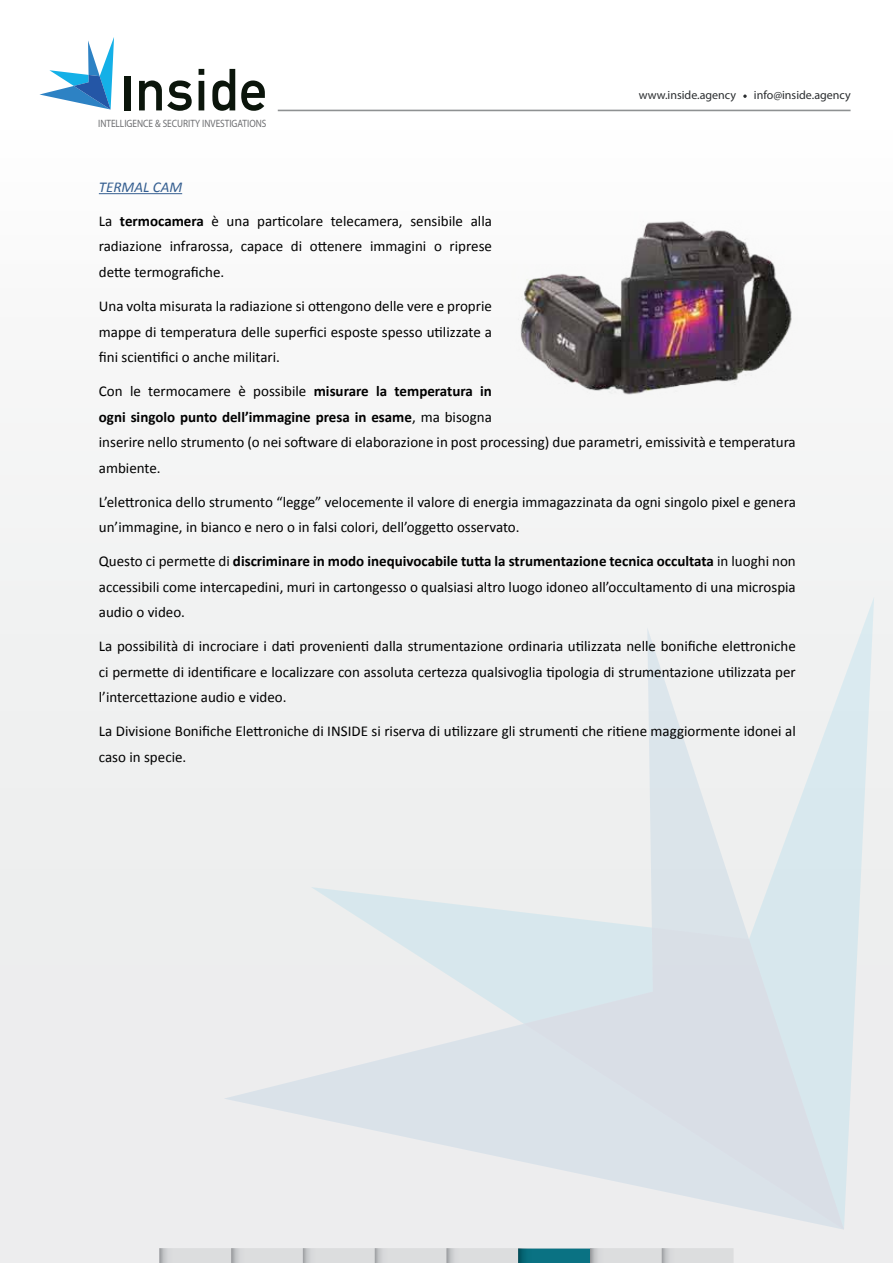
<style>
.page{position:relative;width:893px;height:1263px;background:#fff}
.page>*{position:absolute;margin:0;border:0;box-sizing:border-box;transform-origin:0 0}
.t1{font:15px/25.5px "Calibri";color:#000;text-align:justify}
.t2{font:italic 15px "Calibri";color:#345e90}
.t3{font:12px "Myriad Pro";color:#2b2e30}
.t4{font:10.65px "Myriad Pro";color:#6d6e71;scale:.87 1}
.s1{font-weight:700}
</style>
<div class="page">
<img style="left:0;top:68px;width:893px;height:1195px">
<svg style="left:139px;top:80px;width:53px;height:31px"></svg>
<svg style="left:199px;top:69px;width:5px;height:41px"></svg>
<svg style="left:212px;top:69px;width:23px;height:42px"></svg>
<svg style="left:241px;top:80px;width:24px;height:31px"></svg>
<div style="left:125px;top:76px;width:6px;height:34px;background:#0b150b"></div>
<svg style="left:39px;top:37px;width:75px;height:73px"></svg>
<div style="left:224px;top:627px;width:87px;height:603px;background:#edeeee"></div>
<svg style="left:311px;top:596px;width:563px;height:634px;fill:#eeefef"></svg>
<svg style="left:524px;top:927px;width:320px;height:303px;fill:#d9e2e9"></svg>
<hr style="left:278px;top:110px;width:573px;height:1px;background:#8e9192">
<svg style="left:743px;top:95px;width:4px;height:3px"></svg>
<hr style="left:99px;top:193px;width:83px;height:1px;background:#345e90">
<img style="left:509px;top:213px;width:288px;height:185px">
<img style="left:159px;top:1248px;width:574px;height:15px">
<img style="left:518px;top:1248px;width:72px;height:15px">
<p class="t4" style="left:98px;top:119px;width:195px">INTELLIGENCE &amp; SECURITY INVESTIGATIONS</p>
<p class="t3" style="left:639px;top:91px;width:99px">www.inside.agency</p>
<p class="t3" style="left:754px;top:91px;width:98px">info@inside.agency</p>
<p class="t2" style="left:99px;top:178px;width:85px">TERMAL CAM</p>
<p class="t1" style="left:99px;top:208px;width:395px">La <span class="s1">termocamera</span> è una paricolare telecamera, sensibile alla radiazione infrarossa, capace di otenere immagini o riprese dete termograiche.</p>
<p class="t1" style="left:99px;top:293px;width:395px">Una volta misurata la radiazione si otengono delle vere e proprie mappe di temperatura delle superici esposte spesso uilizzate a ini scieniici o anche militari.</p>
<p class="t1" style="left:99px;top:378px;width:698px;text-align:left">Con le termocamere è possibile <span class="s1">misurare la temperatura in<br>ogni singolo punto dell’immagine presa in esame</span>, ma bisogna<br>inserire nello strumento (o nei sotware di elaborazione in post processing) due parametri, emissività e temperatura ambiente.</p>
<p class="t1" style="left:99px;top:489px;width:698px">L’eletronica dello strumento “legge” velocemente il valore di energia immagazzinata da ogni singolo pixel e genera un’immagine, in bianco e nero o in falsi colori, dell’oggeto osservato.</p>
<p class="t1" style="left:99px;top:548px;width:698px">Questo ci permete di <span class="s1">discriminare in modo inequivocabile tuta la strumentazione tecnica occultata</span> in luoghi non accessibili come intercapedini, muri in cartongesso o qualsiasi altro luogo idoneo all’occultamento di una microspia audio o video.</p>
<p class="t1" style="left:99px;top:633px;width:698px">La possibilità di incrociare i dai provenieni dalla strumentazione ordinaria uilizzata nelle boniiche eletroniche ci permete di ideniicare e localizzare con assoluta certezza qualsivoglia ipologia di strumentazione uilizzata per l’intercetazione audio e video.</p>
<p class="t1" style="left:99px;top:718px;width:698px">La Divisione Boniiche Eletroniche di INSIDE si riserva di uilizzare gli strumeni che riiene maggiormente idonei al caso in specie.</p>
</div>
